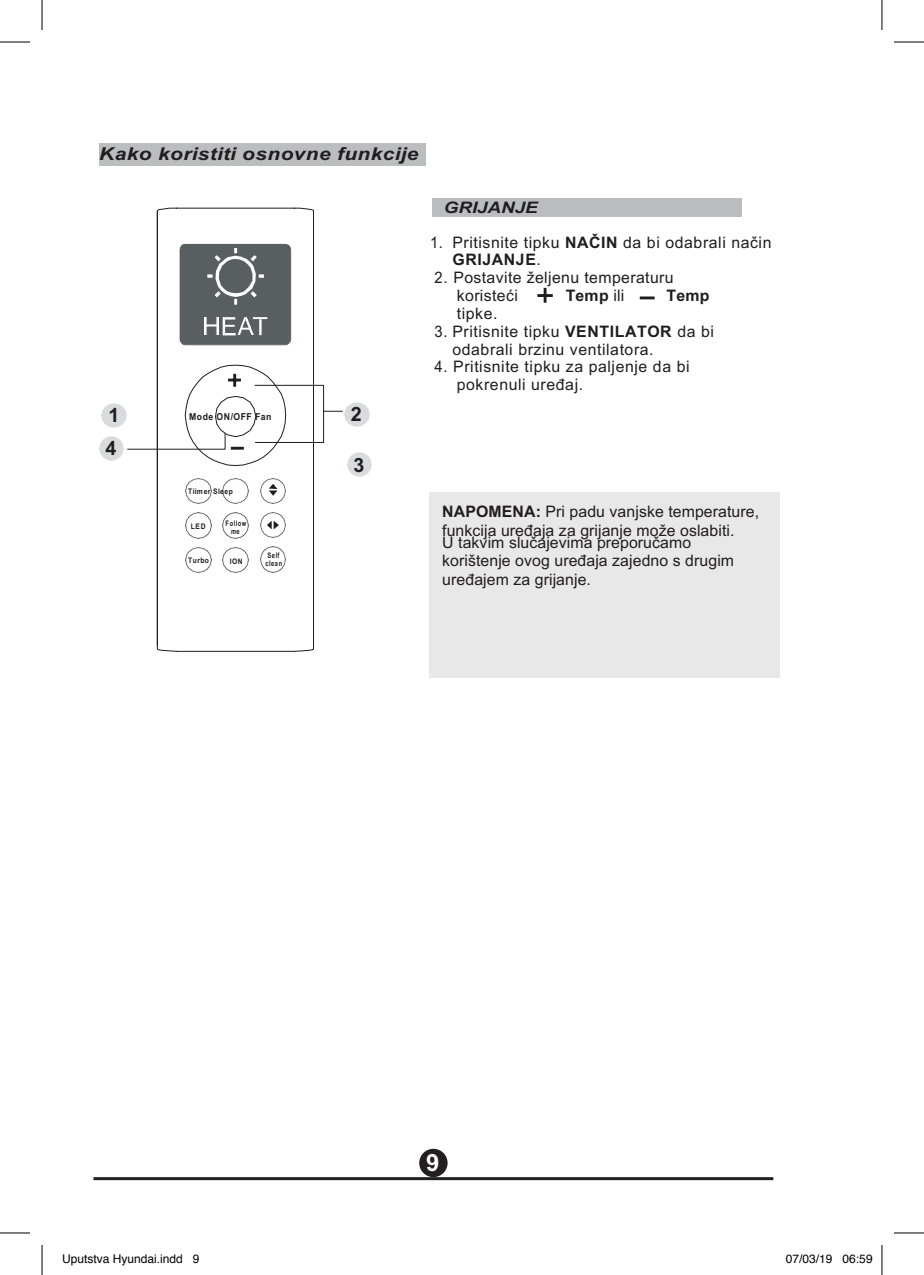
<style>
.page{position:relative;width:924px;height:1275px;background:#fff}
.page>*{position:absolute;margin:0;border:0;box-sizing:border-box;transform-origin:0 0}
.t1{font:700 23.8px "Arial MT Std";color:#fff}
.t2{font:700 19.6px/32.6px "Arial";color:#201d1e}
.t3{font:italic 700 17.8px "Arial";letter-spacing:.025em;color:#201d1e;scale:1.17 1}
.t4{font:15.8px/17.8px "Arial";letter-spacing:.02em;color:#201d1e;scale:.93 1}
.t5{font:15.8px/18.4px "Arial";letter-spacing:.02em;color:#201d1e}
.t6{font:700 15.8px "Arial";letter-spacing:.01em;color:#201d1e}
.t7{font:italic 700 15.8px "Arial";color:#201d1e;scale:1.19 1}
.t8{font:12px "Helvetica";color:#000}
.t9{font:700 9.6px "Arial";letter-spacing:.06em;color:#201d1e;scale:.9 1}
.t10{font:700 7.6px "Arial";letter-spacing:.08em;color:#201d1e;scale:.87 1}
.t11{font:700 7.6px/8.2px "Arial";letter-spacing:.1em;color:#201d1e;scale:.75 1}
.t12{font:700 7.6px/7.6px "Arial";letter-spacing:.08em;color:#201d1e;text-align:center;scale:.75 1}
.s1{font-weight:700}
.s2{font-weight:400}
</style>
<div class="page">
<hr style="left:537px;top:294px;width:15px;height:3px;background:#201d1e">
<hr style="left:543px;top:288px;width:3px;height:15px;background:#201d1e">
<hr style="left:639px;top:296px;width:15px;height:3px;background:#201d1e">
<div style="left:99px;top:143px;width:326px;height:22px;background:#bcbdbf"></div>
<div style="left:432px;top:198px;width:309px;height:19px;background:#bcbdbf"></div>
<div style="left:429px;top:492px;width:350px;height:186px;background:#e8e8e9"></div>
<img style="left:100px;top:436px;width:24px;height:25px">
<img style="left:102px;top:403px;width:24px;height:24px">
<img style="left:347px;top:452px;width:24px;height:24px">
<img style="left:344px;top:402px;width:25px;height:24px">
<svg style="left:156px;top:207px;width:158px;height:445px"></svg>
<img style="left:186px;top:478px;width:25px;height:26px">
<img style="left:186px;top:512px;width:25px;height:26px">
<img style="left:222px;top:478px;width:26px;height:25px">
<img style="left:260px;top:478px;width:25px;height:25px">
<img style="left:260px;top:512px;width:25px;height:25px">
<img style="left:260px;top:546px;width:25px;height:26px">
<img style="left:222px;top:512px;width:26px;height:26px">
<img style="left:222px;top:547px;width:26px;height:25px">
<img style="left:186px;top:547px;width:25px;height:25px">
<svg style="left:267px;top:484px;width:12px;height:45px"></svg>
<svg style="left:180px;top:244px;width:111px;height:101px;background:#676c6d"></svg>
<svg style="left:126px;top:364px;width:217px;height:102px"></svg>
<hr style="left:93px;top:1177px;width:680px;height:3px;background:#231f20">
<div style="left:419px;top:1148px;width:28px;height:29px;background:#231f20;border-radius:50%"></div>
<hr style="left:0;top:42px;width:30px;height:1px;background:#000">
<hr style="left:893px;top:42px;width:30px;height:1px;background:#000">
<hr style="left:0;top:1232px;width:30px;height:1px;background:#000">
<hr style="left:893px;top:1232px;width:30px;height:1px;background:#000">
<hr style="left:42px;top:0;width:1px;height:30px;background:#000">
<hr style="left:42px;top:1245px;width:1px;height:30px;background:#000">
<hr style="left:881px;top:0;width:1px;height:30px;background:#000">
<hr style="left:881px;top:1245px;width:1px;height:30px;background:#000">
<p class="t3" style="left:99px;top:141px;width:274px">Kako koristiti osnovne funkcije</p>
<p class="t2" style="left:105px;top:399px;width:15px">1<br>4</p>
<p class="t9" style="left:189px;top:410px;width:93px">Mode ON/OFF Fan</p>
<p class="t2" style="left:351px;top:398px;width:12px">2</p>
<p class="t2" style="left:353px;top:449px;width:12px">3</p>
<p class="t10" style="left:188px;top:486px;width:53px">Tiimer Sleep</p>
<p class="t10" style="left:191px;top:521px;width:18px">LED</p>
<p class="t12" style="left:225px;top:519px;width:29px">Follow me</p>
<p class="t10" style="left:188px;top:555px;width:26px">Turbo</p>
<p class="t10" style="left:230px;top:556px;width:16px">ION</p>
<p class="t11" style="left:265px;top:551px;width:24px">Self clean</p>
<p class="t7" style="left:444px;top:197px;width:80px">GRIJANJE</p>
<p class="t4" style="left:452px;top:233px;width:344px;text-indent:-22px">1. Pritisnite tipku <span class="s1">NAČIN</span> da bi odabrali način<br><span class="s1">GRIJANJE</span>.</p>
<p class="t4" style="left:456px;top:268px;width:234px;text-indent:-22px">2. Postavite željenu temperaturu koristeći</p>
<p class="t6" style="left:565px;top:285px;width:60px">Temp <span class="s2">ili</span></p>
<p class="t6" style="left:666px;top:285px;width:44px">Temp</p>
<p class="t5" style="left:456px;top:304px;width:42px">tipke.</p>
<p class="t4" style="left:452px;top:322px;width:283px;text-indent:-18px">3. Pritisnite tipku <span class="s1">VENTILATOR</span> da bi odabrali brzinu ventilatora.</p>
<p class="t4" style="left:456px;top:358px;width:252px;text-indent:-22px">4. Pritisnite tipku za paljenje da bi pokrenuli uređaj.</p>
<p class="t5" style="left:442px;top:502px;width:318px"><span class="s1">NAPOMENA:</span> Pri padu vanjske temperature, funkcija uređaja za grijanje može oslabiti.</p>
<p class="t5" style="left:442px;top:533px;width:293px">U takvim slučajevima preporučamo korištenje ovog uređaja zajedno s drugim uređajem za grijanje.</p>
<p class="t1" style="left:426px;top:1148px;width:15px">9</p>
<p class="t8" style="left:62px;top:1249px;width:139px">Uputstva Hyundai.indd 9</p>
<p class="t8" style="left:785px;top:1249px;width:88px">07/03/19 06:59</p>
</div>
